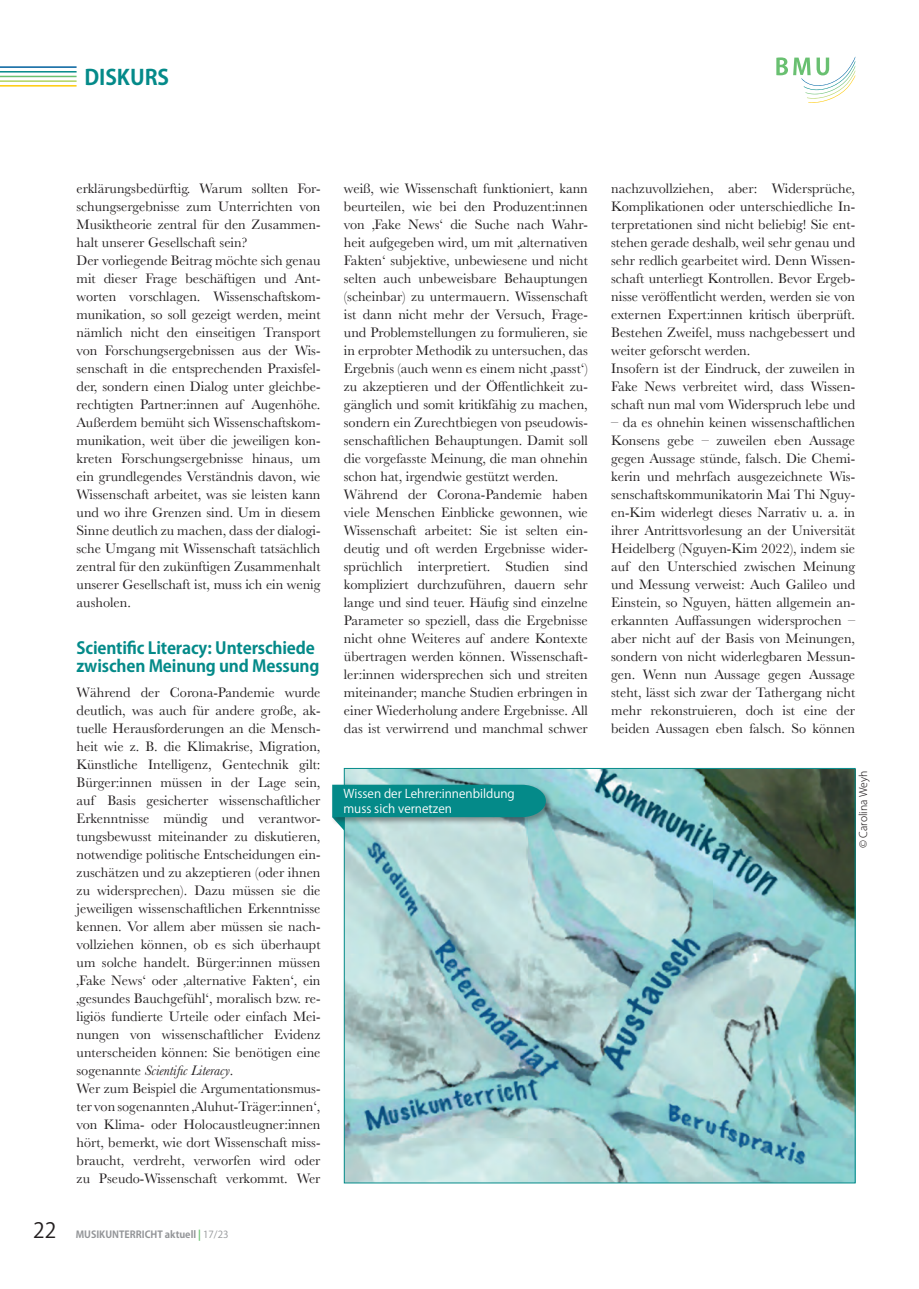
<style>
.page{position:relative;width:919px;height:1289px;background:#fff}
.page>*{position:absolute;margin:0;border:0;box-sizing:border-box;transform-origin:0 0}
.t1{font:700 21px "Koz Go Pro";color:#048a89}
.t2{font:700 16.5px/18px "Koz Go Pro";letter-spacing:-.01em;color:#048a89}
.t3{font:14.25px/18px "Baskerville";color:#231f20}
.t4{font:12px/14.4px "Koz Go Pro";color:#fff}
.t5{font:300 10.5px "Koz Go Pro";color:#231f20}
.t6{font:700 9.75px "Koz Go Pro";color:#939598}
.s1{font-style:italic}
.s2{font-weight:400;font-size:21px;color:#231f20}
.s3{color:#69c071}
.s4{font-weight:400}
</style>
<div class="page">
<hr style="left:0;top:85px;width:77px;height:2px;background:#feca0a">
<hr style="left:0;top:80px;width:77px;height:2px;background:#b0d360">
<hr style="left:0;top:76px;width:77px;height:1px;background:#69c071">
<hr style="left:0;top:71px;width:77px;height:2px;background:#048a89">
<hr style="left:0;top:66px;width:77px;height:2px;background:#00609e">
<svg style="left:776px;top:57px;width:79px;height:46px"></svg>
<img style="left:346px;top:770px;width:507px;height:411px">
<div style="left:331px;top:783px;width:222px;height:42px;background:#231f20;opacity:.4"></div>
<svg style="left:332px;top:784px;width:214px;height:46px;background:#359b9b"></svg>
<h1 class="t1" style="left:84px;top:64px;width:86px">DISKURS</h1>
<p class="t3" style="left:77px;top:179px;width:245px">erklärungsbedürftig. Warum sollten For&shy;schungsergebnisse zum Unterrichten von Musiktheorie zentral für den Zusammen&shy;halt unserer Gesellschaft sein?<br>Der vorliegende Beitrag möchte sich genau mit dieser Frage beschäftigen und Ant&shy;worten vorschlagen. Wissenschaftskom&shy;munikation, so soll gezeigt werden, meint nämlich nicht den einseitigen Transport von Forschungsergebnissen aus der Wis&shy;senschaft in die entsprechenden Praxisfel&shy;der, sondern einen Dialog unter gleichbe&shy;rechtigten Partner:innen auf Augenhöhe.<br>Außerdem bemüht sich Wissenschaftskom&shy;munikation, weit über die jeweiligen kon&shy;kreten Forschungsergebnisse hinaus, um ein grundlegendes Verständnis davon, wie Wissenschaft arbeitet, was sie leisten kann und wo ihre Grenzen sind. Um in diesem Sinne deutlich zu machen, dass der dialogi&shy;sche Umgang mit Wissenschaft tatsächlich zentral für den zukünftigen Zusammenhalt unserer Gesellschaft ist, muss ich ein wenig ausholen.</p>
<p class="t2" style="left:77px;top:639px;width:244px">Scientific Literacy: Unterschiede zwischen Meinung und Messung</p>
<p class="t3" style="left:77px;top:683px;width:245px">Während der Corona-Pandemie wurde deutlich, was auch für andere große, ak&shy;tuelle Herausforderungen an die Mensch&shy;heit wie z. B. die Klimakrise, Migration, Künstliche Intelligenz, Gentechnik gilt:<br>Bürger:innen müssen in der Lage sein, auf Basis gesicherter wissenschaftlicher Erkenntnisse mündig und verantwor&shy;tungsbewusst miteinander zu diskutieren, notwendige politische Entscheidungen ein&shy;zuschätzen und zu akzeptieren (oder ihnen zu widersprechen). Dazu müssen sie die jeweiligen wissenschaftlichen Erkenntnisse kennen. Vor allem aber müssen sie nach&shy;vollziehen können, ob es sich überhaupt um solche handelt. Bürger:innen müssen ‚Fake News‘ oder ‚alternative Fakten‘, ein ‚gesundes Bauchgefühl‘, moralisch bzw. re&shy;ligiös fundierte Urteile oder einfach Mei&shy;nungen von wissenschaftlicher Evidenz unterscheiden können: Sie benötigen eine sogenannte <span class="s1">Scientific Literacy</span>.<br>Wer zum Beispiel die Argumentationsmus&shy;ter von sogenannten ‚Aluhut-Träger:innen‘, von Klima- oder Holocaustleugner:innen hört, bemerkt, wie dort Wissenschaft miss&shy;braucht, verdreht, verworfen wird oder zu Pseudo-Wissenschaft verkommt. Wer</p>
<p class="t6" style="left:33px;top:1228px;width:197px"><span class="s2">22</span> MUSIKUNTERRICHT aktuell <span class="s3">|</span> <span class="s4">17/23</span></p>
<p class="t3" style="left:344px;top:179px;width:245px">weiß, wie Wissenschaft funktioniert, kann beurteilen, wie bei den Produzent:innen von ‚Fake News‘ die Suche nach Wahr&shy;heit aufgegeben wird, um mit ‚alternativen Fakten‘ subjektive, unbewiesene und nicht selten auch unbeweisbare Behauptungen (scheinbar) zu untermauern. Wissenschaft ist dann nicht mehr der Versuch, Frage&shy;und Problemstellungen zu formulieren, sie in erprobter Methodik zu untersuchen, das Ergebnis (auch wenn es einem nicht ‚passt‘) zu akzeptieren und der Öffentlichkeit zu&shy;gänglich und somit kritikfähig zu machen, sondern ein Zurechtbiegen von pseudowis&shy;senschaftlichen Behauptungen. Damit soll die vorgefasste Meinung, die man ohnehin schon hat, irgendwie gestützt werden.<br>Während der Corona-Pandemie haben viele Menschen Einblicke gewonnen, wie Wissenschaft arbeitet: Sie ist selten ein&shy;deutig und oft werden Ergebnisse wider&shy;sprüchlich interpretiert. Studien sind kompliziert durchzuführen, dauern sehr lange und sind teuer. Häufig sind einzelne Parameter so speziell, dass die Ergebnisse nicht ohne Weiteres auf andere Kontexte übertragen werden können. Wissenschaft&shy;ler:innen widersprechen sich und streiten miteinander; manche Studien erbringen in einer Wiederholung andere Ergebnisse. All das ist verwirrend und manchmal schwer</p>
<p class="t3" style="left:611px;top:179px;width:245px">nachzuvollziehen, aber: Widersprüche, Komplikationen oder unterschiedliche In&shy;terpretationen sind nicht beliebig! Sie ent&shy;stehen gerade deshalb, weil sehr genau und sehr redlich gearbeitet wird. Denn Wissen&shy;schaft unterliegt Kontrollen. Bevor Ergeb&shy;nisse veröffentlicht werden, werden sie von externen Expert:innen kritisch überprüft.<br>Bestehen Zweifel, muss nachgebessert und weiter geforscht werden.<br>Insofern ist der Eindruck, der zuweilen in Fake News verbreitet wird, dass Wissen&shy;schaft nun mal vom Widerspruch lebe und</p>
<p class="t3" style="left:611px;top:413px;width:245px;text-align:justify">– da es ohnehin keinen wissenschaftlichen Konsens gebe – zuweilen eben Aussage gegen Aussage stünde, falsch. Die Chemi&shy;kerin und mehrfach ausgezeichnete Wis&shy;senschaftskommunikatorin Mai Thi Nguy&shy;en-Kim widerlegt dieses Narrativ u. a. in ihrer Antrittsvorlesung an der Universität Heidelberg (Nguyen-Kim 2022), indem sie auf den Unterschied zwischen Meinung und Messung verweist: Auch Galileo und Einstein, so Nguyen, hätten allgemein an&shy;erkannten Auffassungen widersprochen – aber nicht auf der Basis von Meinungen, sondern von nicht widerlegbaren Messun&shy;gen. Wenn nun Aussage gegen Aussage steht, lässt sich zwar der Tathergang nicht mehr rekonstruieren, doch ist eine der beiden Aussagen eben falsch. So können</p>
<p class="t4" style="left:343px;top:787px;width:173px">Wissen der Lehrer:innenbildung muss sich vernetzen</p>
<p class="t5" style="left:856px;top:848px;width:79px;rotate:-90deg">© Carolina Weyh</p>
</div>
